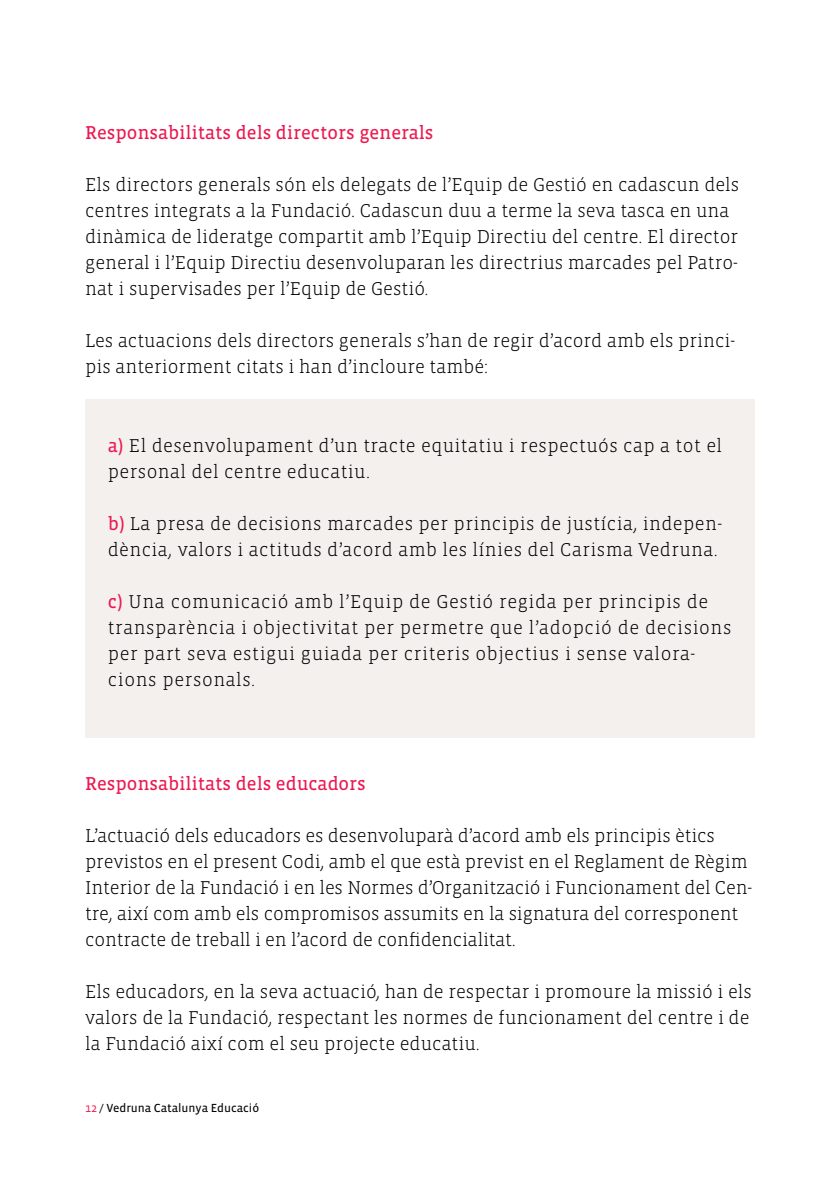
<style>
.page{position:relative;width:840px;height:1191px;background:#fff}
.page>*{position:absolute;margin:0;border:0;box-sizing:border-box;transform-origin:0 0}
.t1{font:300 19px/26px "Vista Slab OT";color:#000}
.t2{font:300 19px/26px "Vista Slab OT";letter-spacing:.02em;color:#000}
.t3{font:300 19px/26px "Vista Slab OT";letter-spacing:.03em;color:#000}
.t4{font:19px "Vista Slab OT";color:#ed174f}
.t5{font:12px "Vista Sans OT";color:#000}
.s1{font-weight:400;color:#ed174f}
.s2{color:#ed174f}
.s3{font-style:inherit}
</style>
<div class="page">
<div style="left:85px;top:399px;width:669px;height:338px;background:#f3f0ed"></div>
<p class="t4" style="left:85px;top:123px;width:350px">Responsabilitats dels directors generals</p>
<p class="t1" style="left:85px;top:172px;width:655px">Els directors generals són els delegats de l’Equip de Gestió en cadascun dels centres integrats a la Fundació. Cadascun duu a terme la seva tasca en una dinàmica de lideratge compartit amb l’Equip Directiu del centre. El director general i l’Equip Directiu desenvoluparan les directrius marcades pel Patro&shy;nat i supervisades per l’Equip de Gestió.</p>
<p class="t1" style="left:85px;top:328px;width:651px">Les actuacions dels directors generals s’han de regir d’acord amb els princi&shy;pis anteriorment citats i han d’incloure també:</p>
<p class="t2" style="left:108px;top:432px;width:615px"><span class="s1">a)</span> El desenvolupament d’un tracte equitatiu i respectuós cap a tot el personal del centre educatiu.</p>
<p class="t2" style="left:108px;top:510px;width:615px"><span class="s1">b)</span> La presa de decisions marcades per principis de justícia, indepen&shy;dència, valors i actituds d’acord amb les línies del Carisma Vedruna.</p>
<p class="t3" style="left:108px;top:588px;width:624px"><span class="s1">c)</span> Una comunicació amb l’Equip de Gestió regida per principis de transparència i objectivitat per permetre que l’adopció de decisions per part seva estigui guiada per criteris objectius i sense valora&shy;cions personals.</p>
<p class="t4" style="left:85px;top:773px;width:282px">Responsabilitats dels educadors</p>
<p class="t1" style="left:85px;top:822px;width:668px">L’actuació dels educadors es desenvoluparà d’acord amb els principis ètics previstos en el present Codi, amb el que està previst en el Reglament de Règim Interior de la Fundació i en les Normes d’Organització i Funcionament del Cen&shy;tre, així com amb els compromisos assumits en la signatura del corresponent contracte de treball i en l’acord de confidencialitat.</p>
<p class="t1" style="left:85px;top:978px;width:668px">Els educadors, en la seva actuació, han de respectar i promoure la missió i els valors de la Fundació, respectant les normes de funcionament del centre i de la Fundació així com el seu projecte educatiu.</p>
<p class="t5" style="left:85px;top:1101px;width:175px"><span class="s2">12</span> <span class="s3">/</span> Vedruna Catalunya Educació</p>
</div>
